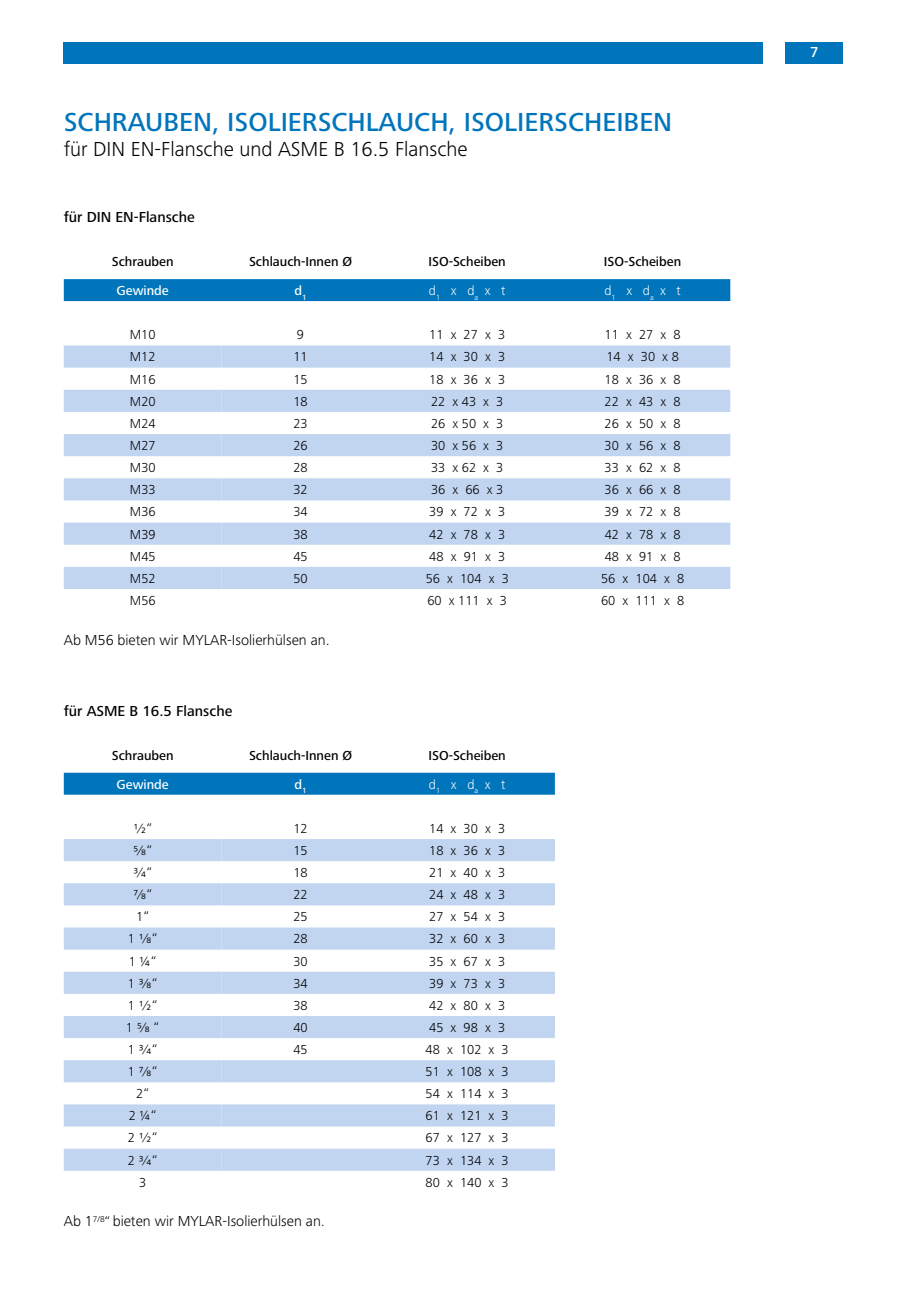
<style>
.page{position:relative;width:906px;height:1289px;background:#fff}
.page>*{position:absolute;margin:0;border:0;box-sizing:border-box;transform-origin:0 0}
.t1{font:500 27px "Frutiger Next LTW1 G";color:#0075bc}
.t2{font:300 21px "Frutiger Next LTW1 G";color:#000}
.t3{font:300 15px "Frutiger Next LTW1 G";color:#000}
.t4{font:500 15px "Frutiger Next LTW1 G";color:#000}
.t5{font:500 15px "Frutiger Next LTW1 G";color:#fff}
.t6{font:300 13.5px "Frutiger Next LTW1 G";color:#000}
.t7{font:500 13.5px "Frutiger Next LTW1 G";color:#000}
.t8{font:300 13.5px "Frutiger Next LTW1 G";color:#fff}
.t9{font:500 13.5px "Frutiger Next LTW1 G";color:#fff}
.s1{font-size:13.5px}
</style>
<div class="page">
<div style="left:64px;top:42px;width:699px;height:22px;background:#0075bc"></div>
<div style="left:785px;top:43px;width:58px;height:21px;background:#0075bc"></div>
<div style="left:64px;top:279px;width:666px;height:22px;background:#0075bc"></div>
<svg style="left:64px;top:345px;width:158px;height:244px"></svg>
<svg style="left:222px;top:345px;width:508px;height:244px;fill:#c1d5f0"></svg>
<div style="left:64px;top:772px;width:491px;height:22px;background:#0075bc"></div>
<svg style="left:64px;top:839px;width:158px;height:331px;fill:#c1d5f0"></svg>
<svg style="left:222px;top:839px;width:333px;height:331px;fill:#c1d5f0"></svg>
<h1 class="t1" style="left:64px;top:107px;width:610px">SCHRAUBEN, ISOLIERSCHLAUCH, ISOLIERSCHEIBEN</h1>
<h2 class="t2" style="left:64px;top:137px;width:405px">für DIN EN-Flansche und ASME B 16.5 Flansche</h2>
<p class="t4" style="left:64px;top:208px;width:133px">für DIN EN-Flansche</p>
<p class="t7" style="left:112px;top:254px;width:63px">Schrauben</p>
<p class="t7" style="left:249px;top:254px;width:105px">Schlauch-Innen Ø</p>
<p class="t7" style="left:428px;top:254px;width:79px">ISO-Scheiben</p>
<p class="t7" style="left:604px;top:254px;width:79px">ISO-Scheiben</p>
<p class="t9" style="left:117px;top:283px;width:54px">Gewinde</p>
<p class="t9" style="left:294px;top:283px;width:14px">d<sub>1</sub></p>
<p class="t8" style="left:429px;top:283px;width:78px">d<sub>1</sub> x d<sub>a</sub> x t</p>
<p class="t8" style="left:604px;top:283px;width:78px">d<sub>1</sub> x d<sub>a</sub> x t</p>
<p class="t6" style="left:130px;top:327px;width:27px">M10</p>
<p class="t6" style="left:297px;top:327px;width:9px">9</p>
<p class="t6" style="left:429px;top:327px;width:77px">11 x 27 x 3</p>
<p class="t6" style="left:604px;top:327px;width:77px">11 x 27 x 8</p>
<p class="t6" style="left:130px;top:349px;width:27px">M12</p>
<p class="t6" style="left:293px;top:349px;width:16px">11</p>
<p class="t6" style="left:429px;top:349px;width:77px">14 x 30 x 3</p>
<p class="t6" style="left:606px;top:349px;width:74px">14 x 30 x 8</p>
<p class="t6" style="left:130px;top:371px;width:27px">M16</p>
<p class="t6" style="left:293px;top:371px;width:16px">15</p>
<p class="t6" style="left:429px;top:371px;width:77px">18 x 36 x 3</p>
<p class="t6" style="left:604px;top:371px;width:77px">18 x 36 x 8</p>
<p class="t6" style="left:130px;top:393px;width:27px">M20</p>
<p class="t6" style="left:293px;top:393px;width:16px">18</p>
<p class="t6" style="left:431px;top:393px;width:74px">22 x 43 x 3</p>
<p class="t6" style="left:604px;top:393px;width:77px">22 x 43 x 8</p>
<p class="t6" style="left:130px;top:415px;width:27px">M24</p>
<p class="t6" style="left:293px;top:415px;width:16px">23</p>
<p class="t6" style="left:431px;top:415px;width:74px">26 x 50 x 3</p>
<p class="t6" style="left:604px;top:415px;width:77px">26 x 50 x 8</p>
<p class="t6" style="left:130px;top:438px;width:27px">M27</p>
<p class="t6" style="left:293px;top:438px;width:16px">26</p>
<p class="t6" style="left:431px;top:438px;width:74px">30 x 56 x 3</p>
<p class="t6" style="left:604px;top:438px;width:77px">30 x 56 x 8</p>
<p class="t6" style="left:130px;top:460px;width:27px">M30</p>
<p class="t6" style="left:293px;top:460px;width:16px">28</p>
<p class="t6" style="left:431px;top:460px;width:74px">33 x 62 x 3</p>
<p class="t6" style="left:604px;top:460px;width:77px">33 x 62 x 8</p>
<p class="t6" style="left:130px;top:482px;width:27px">M33</p>
<p class="t6" style="left:293px;top:482px;width:16px">32</p>
<p class="t6" style="left:431px;top:482px;width:74px">36 x 66 x 3</p>
<p class="t6" style="left:604px;top:482px;width:77px">36 x 66 x 8</p>
<p class="t6" style="left:130px;top:504px;width:27px">M36</p>
<p class="t6" style="left:293px;top:504px;width:16px">34</p>
<p class="t6" style="left:429px;top:504px;width:77px">39 x 72 x 3</p>
<p class="t6" style="left:604px;top:504px;width:77px">39 x 72 x 8</p>
<p class="t6" style="left:130px;top:526px;width:27px">M39</p>
<p class="t6" style="left:293px;top:526px;width:16px">38</p>
<p class="t6" style="left:429px;top:526px;width:77px">42 x 78 x 3</p>
<p class="t6" style="left:604px;top:526px;width:77px">42 x 78 x 8</p>
<p class="t6" style="left:130px;top:548px;width:27px">M45</p>
<p class="t6" style="left:293px;top:548px;width:16px">45</p>
<p class="t6" style="left:429px;top:548px;width:77px">48 x 91 x 3</p>
<p class="t6" style="left:604px;top:548px;width:77px">48 x 91 x 8</p>
<p class="t6" style="left:130px;top:570px;width:27px">M52</p>
<p class="t6" style="left:293px;top:570px;width:16px">50</p>
<p class="t6" style="left:426px;top:570px;width:85px">56 x 104 x 3</p>
<p class="t6" style="left:601px;top:570px;width:85px">56 x 104 x 8</p>
<p class="t6" style="left:130px;top:592px;width:27px">M56</p>
<p class="t6" style="left:427px;top:592px;width:81px">60 x 111 x 3</p>
<p class="t6" style="left:601px;top:592px;width:85px">60 x 111 x 8</p>
<p class="t3" style="left:64px;top:631px;width:267px">Ab M56 bieten wir MYLAR-Isolierhülsen an.</p>
<p class="t4" style="left:64px;top:702px;width:170px">für ASME B 16.5 Flansche</p>
<p class="t7" style="left:112px;top:747px;width:63px">Schrauben</p>
<p class="t7" style="left:249px;top:747px;width:105px">Schlauch-Innen Ø</p>
<p class="t7" style="left:428px;top:747px;width:79px">ISO-Scheiben</p>
<p class="t9" style="left:117px;top:776px;width:54px">Gewinde</p>
<p class="t9" style="left:294px;top:776px;width:14px">d<sub>1</sub></p>
<p class="t8" style="left:429px;top:776px;width:78px">d<sub>1</sub> x d<sub>a</sub> x t</p>
<p class="t6" style="left:133px;top:820px;width:21px">1/2“</p>
<p class="t6" style="left:293px;top:820px;width:16px">12</p>
<p class="t6" style="left:429px;top:820px;width:77px">14 x 30 x 3</p>
<p class="t6" style="left:133px;top:842px;width:21px">5/8“</p>
<p class="t6" style="left:293px;top:842px;width:16px">15</p>
<p class="t6" style="left:429px;top:842px;width:77px">18 x 36 x 3</p>
<p class="t6" style="left:133px;top:864px;width:21px">3/4“</p>
<p class="t6" style="left:293px;top:864px;width:16px">18</p>
<p class="t6" style="left:429px;top:864px;width:77px">21 x 40 x 3</p>
<p class="t6" style="left:133px;top:887px;width:21px">7/8“</p>
<p class="t6" style="left:293px;top:887px;width:16px">22</p>
<p class="t6" style="left:429px;top:887px;width:77px">24 x 48 x 3</p>
<p class="t6" style="left:136px;top:909px;width:14px">1“</p>
<p class="t6" style="left:293px;top:909px;width:16px">25</p>
<p class="t6" style="left:429px;top:909px;width:77px">27 x 54 x 3</p>
<p class="t6" style="left:128px;top:931px;width:31px">1 1/8“</p>
<p class="t6" style="left:293px;top:931px;width:16px">28</p>
<p class="t6" style="left:429px;top:931px;width:77px">32 x 60 x 3</p>
<p class="t6" style="left:129px;top:953px;width:29px">1 ¼“</p>
<p class="t6" style="left:293px;top:953px;width:16px">30</p>
<p class="t6" style="left:429px;top:953px;width:77px">35 x 67 x 3</p>
<p class="t6" style="left:128px;top:975px;width:31px">1 3/8“</p>
<p class="t6" style="left:293px;top:975px;width:16px">34</p>
<p class="t6" style="left:429px;top:975px;width:77px">39 x 73 x 3</p>
<p class="t6" style="left:128px;top:997px;width:31px">1 1/2“</p>
<p class="t6" style="left:293px;top:997px;width:16px">38</p>
<p class="t6" style="left:429px;top:997px;width:77px">42 x 80 x 3</p>
<p class="t6" style="left:126px;top:1019px;width:35px">1 5/8 “</p>
<p class="t6" style="left:293px;top:1019px;width:16px">40</p>
<p class="t6" style="left:429px;top:1019px;width:77px">45 x 98 x 3</p>
<p class="t6" style="left:128px;top:1041px;width:31px">1 3/4“</p>
<p class="t6" style="left:293px;top:1041px;width:16px">45</p>
<p class="t6" style="left:425px;top:1041px;width:85px">48 x 102 x 3</p>
<p class="t6" style="left:128px;top:1063px;width:31px">1 7/8“</p>
<p class="t6" style="left:425px;top:1063px;width:85px">51 x 108 x 3</p>
<p class="t6" style="left:136px;top:1085px;width:14px">2“</p>
<p class="t6" style="left:425px;top:1085px;width:85px">54 x 114 x 3</p>
<p class="t6" style="left:129px;top:1108px;width:29px">2 ¼“</p>
<p class="t6" style="left:425px;top:1108px;width:85px">61 x 121 x 3</p>
<p class="t6" style="left:128px;top:1130px;width:31px">2 1/2“</p>
<p class="t6" style="left:425px;top:1130px;width:85px">67 x 127 x 3</p>
<p class="t6" style="left:128px;top:1152px;width:31px">2 3/4“</p>
<p class="t6" style="left:425px;top:1152px;width:85px">73 x 134 x 3</p>
<p class="t6" style="left:139px;top:1174px;width:9px">3</p>
<p class="t6" style="left:425px;top:1174px;width:85px">80 x 140 x 3</p>
<p class="t3" style="left:64px;top:1212px;width:263px">Ab 1<sup>7/8</sup><span class="s1">“</span> bieten wir MYLAR-Isolierhülsen an.</p>
<p class="t5" style="left:810px;top:44px;width:10px">7</p>
</div>
